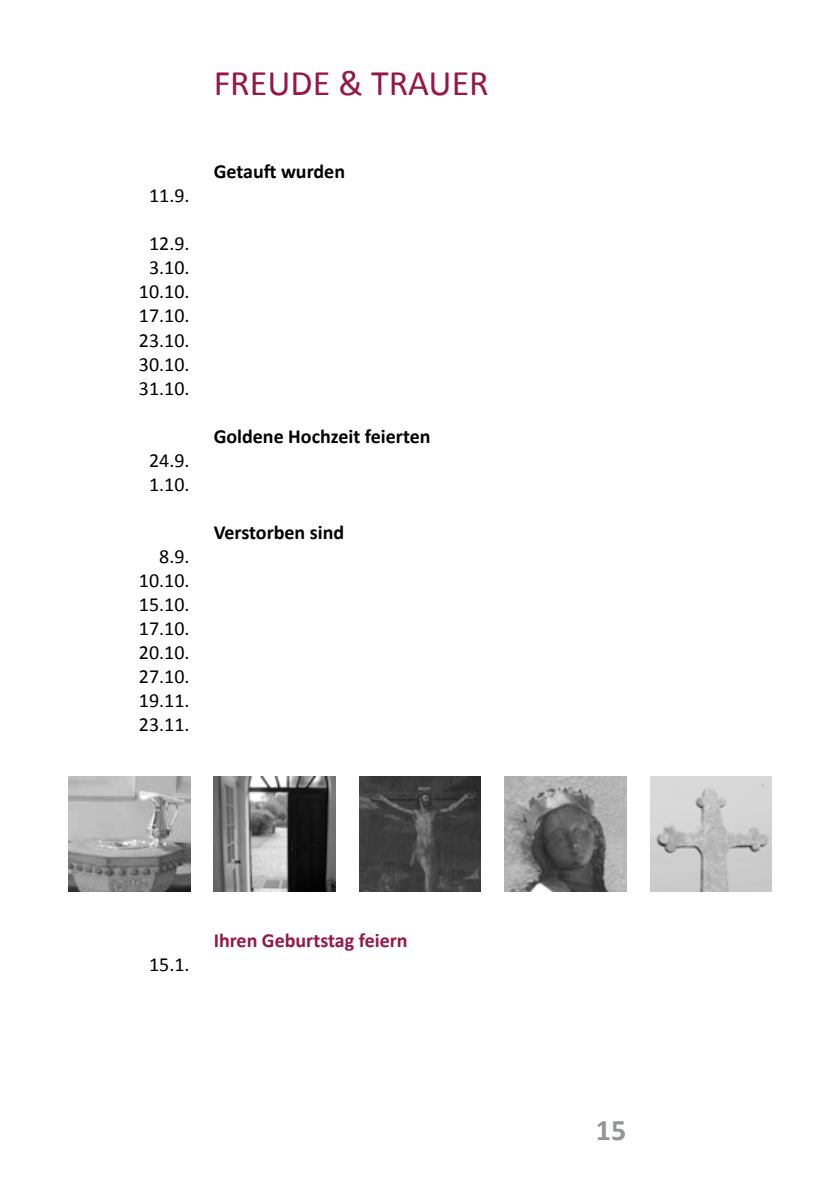
<style>
.page{position:relative;width:840px;height:1191px;background:#fff}
.page>*{position:absolute;margin:0;border:0;box-sizing:border-box;transform-origin:0 0}
.t1{font:36px "Calibri";color:#971549}
.t2{font:700 30px "Calibri";color:#939598}
.t3{font:20px/24px "Calibri";color:#000;text-align:center}
.t4{font:700 20px "Calibri";color:#000}
.t5{font:700 20px "Calibri";color:#971549}
</style>
<div class="page">
<img style="left:68px;top:776px;width:122px;height:115px">
<img style="left:504px;top:776px;width:122px;height:115px">
<img style="left:359px;top:776px;width:121px;height:115px">
<img style="left:213px;top:776px;width:122px;height:115px">
<img style="left:650px;top:776px;width:121px;height:115px">
<h1 class="t1" style="left:213px;top:60px;width:276px">FREUDE &amp; TRAUER</h1>
<p class="t3" style="left:149px;top:184px;width:42px">11.9.</p>
<p class="t3" style="left:139px;top:232px;width:52px">12.9.<br>3.10.<br>10.10.<br>17.10.<br>23.10.<br>30.10.<br>31.10.</p>
<p class="t3" style="left:149px;top:448px;width:42px;text-align:left">24.9.<br>1.10.</p>
<p class="t3" style="left:139px;top:544px;width:52px;text-align:justify;text-indent:20px">8.9.<br>10.10.<br>15.10.<br>17.10.<br>20.10.<br>27.10.<br>19.11.<br>23.11.</p>
<p class="t4" style="left:213px;top:159px;width:133px">Getauft wurden</p>
<p class="t4" style="left:213px;top:423px;width:218px">Goldene Hochzeit feierten</p>
<p class="t4" style="left:213px;top:519px;width:132px">Verstorben sind</p>
<p class="t3" style="left:149px;top:952px;width:42px">15.1.</p>
<p class="t5" style="left:213px;top:927px;width:195px">Ihren Geburtstag feiern</p>
<h2 class="t2" style="left:595px;top:1110px;width:32px">15</h2>
</div>
